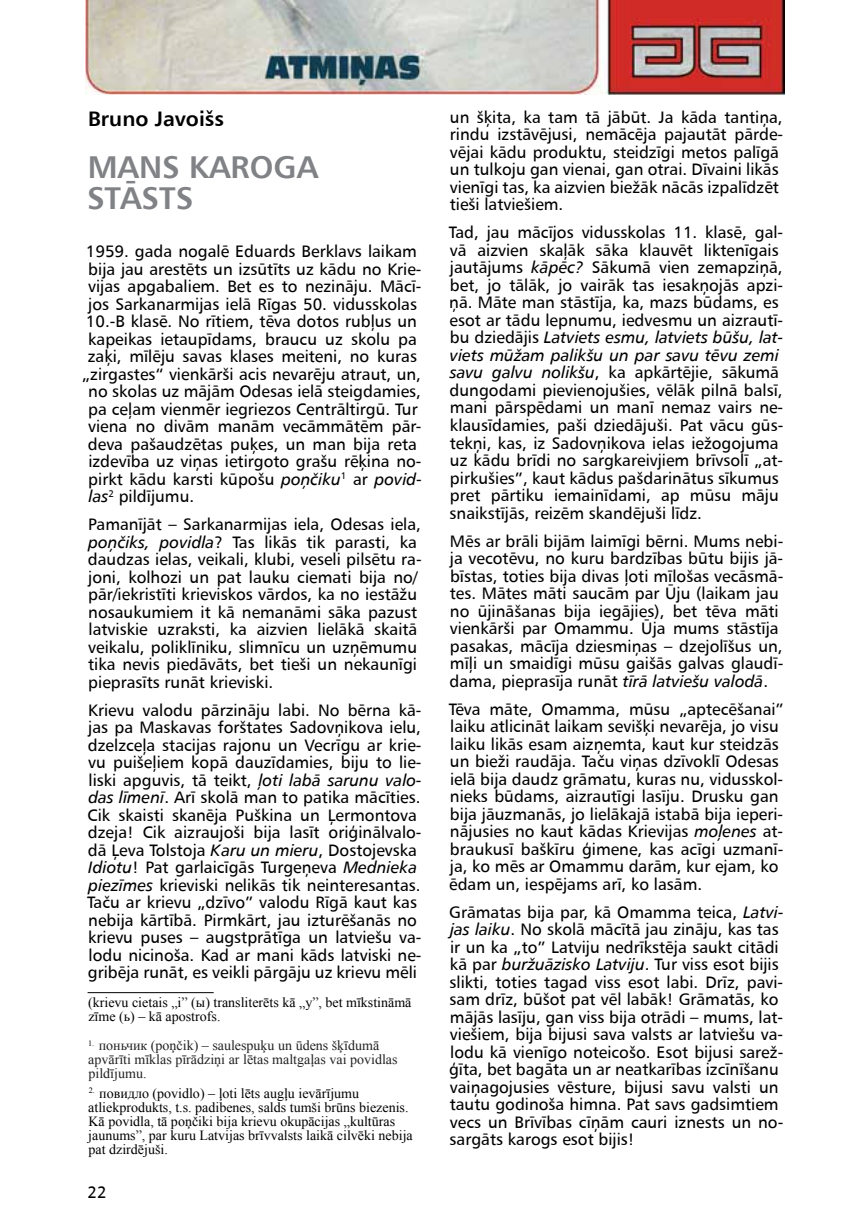
<style>
.page{position:relative;width:867px;height:1229px;background:#fff}
.page>*{position:absolute;margin:0;border:0;box-sizing:border-box;transform-origin:0 0}
.t1{font:31.5px/31.5px "Humanist 777 TL Bold B";color:#808285}
.t2{font:21px "Humanist 777 TL Bold B";color:#000}
.t3{font:16.62px/17.5px "Humanist 777 TL Roman B";color:#000}
.t4{font:16.62px/17.5px "Humanist 777 TL Italic B";color:#000}
.t5{font:14px/14px "Times New Roman";color:#000}
.t6{font:14px/14px "Times New Roman";color:#222}
.s1{font-family:"Humanist 777 TL Italic B"}
.s2{font-family:"Humanist 777 TL Roman B"}
</style>
<div class="page">
<hr style="left:88px;top:992px;width:126px;height:1px;background:#000">
<img style="left:86px;top:0;width:698px;height:94px">
<p class="t2" style="left:88px;top:105px;width:137px">Bruno Javoišs</p>
<h1 class="t1" style="left:87px;top:150px;width:232px">MANS KAROGA<br>STĀSTS</h1>
<p class="t3" style="left:86px;top:242px;width:332px">1959. gada nogalē Eduards Berklavs laikam</p>
<p class="t3" style="left:88px;top:259px;width:334px">bija jau arestēts un izsūtīts uz kādu no Krie-</p>
<p class="t3" style="left:88px;top:277px;width:335px">vijas apgabaliem. Bet es to nezināju. Mācī-</p>
<p class="t3" style="left:88px;top:294px;width:330px">jos Sarkanarmijas ielā Rīgas 50. vidusskolas</p>
<p class="t3" style="left:86px;top:312px;width:332px">10.-B klasē. No rītiem, tēva dotos rubļus un</p>
<p class="t3" style="left:88px;top:329px;width:330px">kapeikas ietaupīdams, braucu uz skolu pa</p>
<p class="t3" style="left:88px;top:347px;width:330px">zaķi, mīlēju savas klases meiteni, no kuras</p>
<p class="t3" style="left:82px;top:364px;width:340px">„zirgastes“ vienkārši acis nevarēju atraut, un,</p>
<p class="t3" style="left:88px;top:382px;width:334px">no skolas uz mājām Odesas ielā steigdamies,</p>
<p class="t3" style="left:88px;top:399px;width:331px">pa ceļam vienmēr iegriezos Centrāltirgū. Tur</p>
<p class="t3" style="left:88px;top:417px;width:335px">viena no divām manām vecāmmātēm pār-</p>
<p class="t3" style="left:88px;top:434px;width:330px">deva pašaudzētas puķes, un man bija reta</p>
<p class="t3" style="left:88px;top:452px;width:334px">izdevība uz viņas ietirgoto grašu rēķina no-</p>
<p class="t3" style="left:88px;top:469px;width:335px">pirkt kādu karsti kūpošu <span class="s1">poņčiku</span><sup>1</sup> ar <span class="s1">povid-</span></p>
<p class="t3" style="left:88px;top:487px;width:107px"><span class="s1">las</span><sup>2</sup> pildījumu.</p>
<p class="t3" style="left:88px;top:515px;width:335px">Pamanījāt – Sarkanarmijas iela, Odesas iela, <span class="s1">poņčiks, povidla</span>? Tas likās tik parasti, ka daudzas ielas, veikali, klubi, veseli pilsētu ra&shy;joni, kolhozi un pat lauku ciemati bija no/ pār/iekristīti krieviskos vārdos, ka no iestāžu nosaukumiem it kā nemanāmi sāka pazust latviskie uzraksti, ka aizvien lielākā skaitā veikalu, poliklīniku, slimnīcu un uzņēmumu tika nevis piedāvāts, bet tieši un nekaunīgi pieprasīts runāt krieviski.</p>
<p class="t3" style="left:87px;top:700px;width:336px">Krievu valodu pārzināju labi. No bērna kā&shy;jas pa Maskavas forštates Sadovņikova ielu, dzelzceļa stacijas rajonu un Vecrīgu ar krie&shy;vu puišeļiem kopā dauzīdamies, biju to lie&shy;liski apguvis, tā teikt, <span class="s1">ļoti labā sarunu valo&shy;das līmenī</span>. Arī skolā man to patika mācīties.<br>Cik skaisti skanēja Puškina un Ļermontova dzeja! Cik aizraujoši bija lasīt oriģinālvalo&shy;dā Ļeva Tolstoja <span class="s1">Karu un mieru</span>, Dostojevska <span class="s1">Idiotu</span>! Pat garlaicīgās Turgeņeva <span class="s1">Mednieka piezīmes</span> krieviski nelikās tik neinteresantas.<br>Taču ar krievu „dzīvo” valodu Rīgā kaut kas nebija kārtībā. Pirmkārt, jau izturēšanās no krievu puses – augstprātīga un latviešu va&shy;lodu nicinoša. Kad ar mani kāds latviski ne&shy;gribēja runāt, es veikli pārgāju uz krievu mēli</p>
<p class="t5" style="left:88px;top:994px;width:325px">(krievu cietais „i” (ы) transliterēts kā „y”, bet mīkstināmā zīme (ь) – kā apostrofs.</p>
<p class="t6" style="left:88px;top:1038px;width:311px"><sup>1.</sup> поньчик (poņčik) – saulespuķu un ūdens šķīdumā apvārīti mīklas pīrādziņi ar lētas maltgaļas vai povidlas pildījumu.</p>
<p class="t5" style="left:88px;top:1085px;width:326px"><sup>2.</sup> повидло (povidlo) – ļoti lēts augļu ievārījumu atliekprodukts, t.s. padibenes, salds tumši brūns biezenis.<br>Kā povidla, tā poņčiki bija krievu okupācijas „kultūras jaunums”, par kuru Latvijas brīvvalsts laikā cilvēki nebija pat dzirdējuši.</p>
<p class="t3" style="left:88px;top:1182px;width:21px">22</p>
<p class="t3" style="left:449px;top:108px;width:335px">un šķita, ka tam tā jābūt. Ja kāda tantiņa, rindu izstāvējusi, nemācēja pajautāt pārde&shy;vējai kādu produktu, steidzīgi metos palīgā un tulkoju gan vienai, gan otrai. Dīvaini likās vienīgi tas, ka aizvien biežāk nācās izpalīdzēt tieši latviešiem.</p>
<p class="t3" style="left:449px;top:223px;width:336px">Tad, jau mācījos vidusskolas 11. klasē, gal&shy;vā aizvien skaļāk sāka klauvēt liktenīgais jautājums <span class="s1">kāpēc?</span> Sākumā vien zemapziņā, bet, jo tālāk, jo vairāk tas iesakņojās apzi&shy;ņā. Māte man stāstīja, ka, mazs būdams, es esot ar tādu lepnumu, iedvesmu un aizrautī-</p>
<p class="t4" style="left:450px;top:328px;width:335px"><span class="s2">bu dziedājis</span> Latviets esmu, latviets būšu, lat&shy;viets mūžam palikšu un par savu tēvu zemi</p>
<p class="t3" style="left:449px;top:363px;width:335px"><span class="s1">savu galvu nolikšu</span>, ka apkārtējie, sākumā dungodami pievienojušies, vēlāk pilnā balsī, mani pārspēdami un manī nemaz vairs ne&shy;klausīdamies, paši dziedājuši. Pat vācu gūs&shy;tekņi, kas, iz Sadovņikova ielas iežogojuma uz kādu brīdi no sargkareivjiem brīvsolī „at&shy;pirkušies”, kaut kādus pašdarinātus sīkumus pret pārtiku iemainīdami, ap mūsu māju snaikstījās, reizēm skandējuši līdz.</p>
<p class="t3" style="left:449px;top:531px;width:335px">Mēs ar brāli bijām laimīgi bērni. Mums nebi&shy;ja vecotēvu, no kuru bardzības būtu bijis jā&shy;bīstas, toties bija divas ļoti mīlošas vecāsmā&shy;tes. Mātes māti saucām par Ūju (laikam jau no ūjināšanas bija iegājies), bet tēva māti vienkārši par Omammu. Ūja mums stāstīja pasakas, mācīja dziesmiņas – dzejolīšus un, mīļi un smaidīgi mūsu gaišās galvas glaudī&shy;dama, pieprasīja runāt <span class="s1">tīrā latviešu valodā</span>.</p>
<p class="t3" style="left:449px;top:699px;width:336px">Tēva māte, Omamma, mūsu „aptecēšanai” laiku atlicināt laikam sevišķi nevarēja, jo visu laiku likās esam aizņemta, kaut kur steidzās un bieži raudāja. Taču viņas dzīvoklī Odesas ielā bija daudz grāmatu, kuras nu, vidusskol&shy;nieks būdams, aizrautīgi lasīju. Drusku gan bija jāuzmanās, jo lielākajā istabā bija ieperi&shy;nājusies no kaut kādas Krievijas <span class="s1">moļenes</span> at&shy;braukusī baškīru ģimene, kas acīgi uzmanī&shy;ja, ko mēs ar Omammu darām, kur ejam, ko ēdam un, iespējams arī, ko lasām.</p>
<p class="t3" style="left:449px;top:902px;width:336px">Grāmatas bija par, kā Omamma teica, <span class="s1">Latvi&shy;jas laiku</span>. No skolā mācītā jau zināju, kas tas ir un ka „to” Latviju nedrīkstēja saukt citādi kā par <span class="s1">buržuāzisko Latviju</span>. Tur viss esot bijis slikti, toties tagad viss esot labi. Drīz, pavi&shy;sam drīz, būšot pat vēl labāk! Grāmatās, ko mājās lasīju, gan viss bija otrādi – mums, lat&shy;viešiem, bija bijusi sava valsts ar latviešu va&shy;lodu kā vienīgo noteicošo. Esot bijusi sarež&shy;ģīta, bet bagāta un ar neatkarības izcīnīšanu vaiņagojusies vēsture, bijusi savu valsti un tautu godinoša himna. Pat savs gadsimtiem vecs un Brīvības cīņām cauri iznests un no&shy;sargāts karogs esot bijis!</p>
</div>
